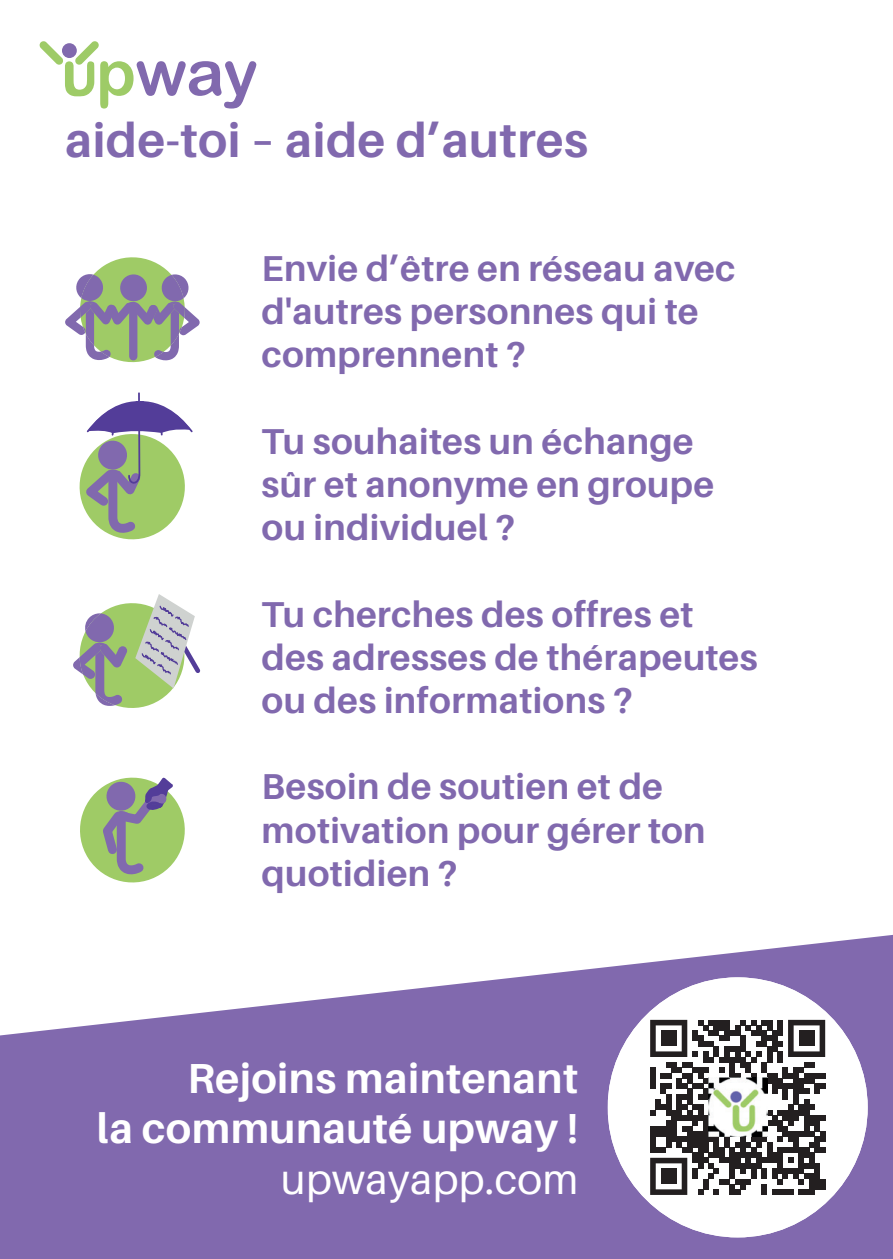
<style>
.page{position:relative;width:893px;height:1259px;background:#fff}
.page>*{position:absolute;margin:0;border:0;box-sizing:border-box;transform-origin:0 0}
.t1{font:700 48.3px "Aileron";letter-spacing:.01em;color:#8169ae}
.t2{font:700 42px/50.4px "Aileron";letter-spacing:.01em;color:#fff;text-align:right}
.t3{font:42px "Aileron";letter-spacing:.01em;color:#fff}
.t4{font:700 36px/43.2px "Aileron";letter-spacing:.01em;color:#8169ae}
</style>
<div class="page">
<svg style="left:0;top:935px;width:893px;height:324px;fill:#8169ae"></svg>
<svg style="left:39px;top:41px;width:217px;height:68px"></svg>
<svg style="left:80px;top:777px;width:105px;height:106px"></svg>
<svg style="left:65px;top:257px;width:135px;height:106px"></svg>
<svg style="left:73px;top:594px;width:128px;height:114px"></svg>
<svg style="left:79px;top:392px;width:114px;height:148px"></svg>
<div style="left:608px;top:977px;width:260px;height:260px;background:#fff;border-radius:129px"></div>
<svg style="left:650px;top:1020px;width:175px;height:175px"></svg>
<div style="left:661px;top:1168px;width:16px;height:16px;background:#231f20"></div>
<img style="left:708px;top:1078px;width:59px;height:58px">
<h1 class="t1" style="left:65px;top:113px;width:525px">aide-toi – aide d’autres</h1>
<p class="t4" style="left:261px;top:247px;width:475px">Envie d’être en réseau avec d'autres personnes qui te comprennent ?</p>
<p class="t4" style="left:261px;top:420px;width:454px">Tu souhaites un échange sûr et anonyme en groupe ou individuel ?</p>
<p class="t4" style="left:261px;top:592px;width:498px">Tu cherches des offres et des adresses de thérapeutes ou des informations ?</p>
<p class="t4" style="left:261px;top:765px;width:446px">Besoin de soutien et de motivation pour gérer ton quotidien ?</p>
<p class="t2" style="left:97px;top:1053px;width:483px">Rejoins maintenant<br>la communauté upway !</p>
<p class="t3" style="left:281px;top:1156px;width:299px">upwayapp.com</p>
</div>
